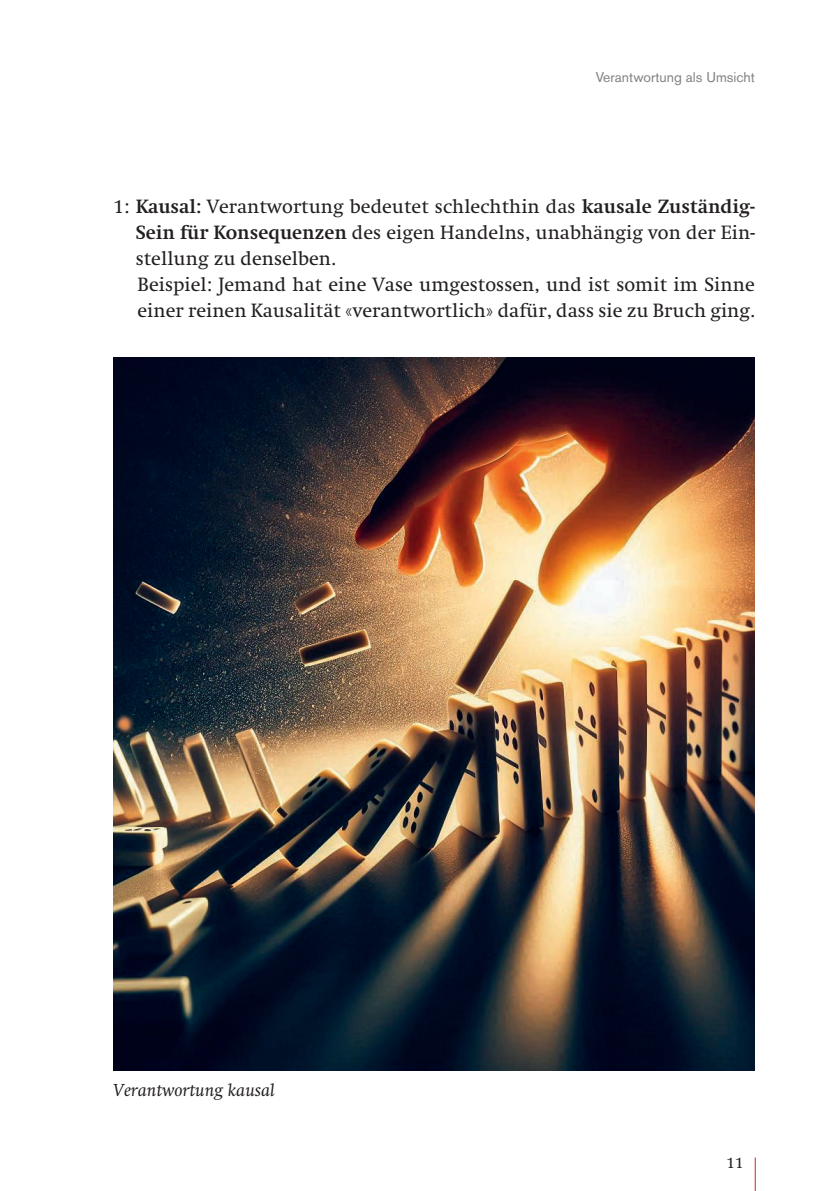
<style>
.page{position:relative;width:840px;height:1191px;background:#fff}
.page>*{position:absolute;margin:0;border:0;box-sizing:border-box;transform-origin:0 0}
.t1{font:20px/26px "Swift";color:#231f20}
.t2{font:italic 18px "Swift";color:#231f20}
.t3{font:16px "Swift";color:#231f20}
.t4{font:14px "Akzidenz Grotesk BE";color:#808285}
.s1{font-weight:700}
</style>
<div class="page">
<hr style="left:754px;top:1157px;width:1px;height:34px;background:#d1232a">
<img style="left:113px;top:357px;width:641px;height:713px">
<p class="t4" style="left:595px;top:69px;width:161px">Verantwortung als Umsicht</p>
<p class="t1" style="left:136px;top:194px;width:620px;text-indent:-22px">1: <span class="s1">Kausal:</span> Verantwortung bedeutet schlechthin das <span class="s1">kausale Zuständig-Sein für Konsequenzen</span> des eigen Handelns, unabhängig von der Ein&shy;stellung zu denselben.<br>Beispiel: Jemand hat eine Vase umgestossen, und ist somit im Sinne einer reinen Kausalität «verantwortlich» dafür, dass sie zu Bruch ging.</p>
<p class="t2" style="left:113px;top:1080px;width:163px">Verantwortung kausal</p>
<p class="t3" style="left:726px;top:1154px;width:18px">11</p>
</div>
